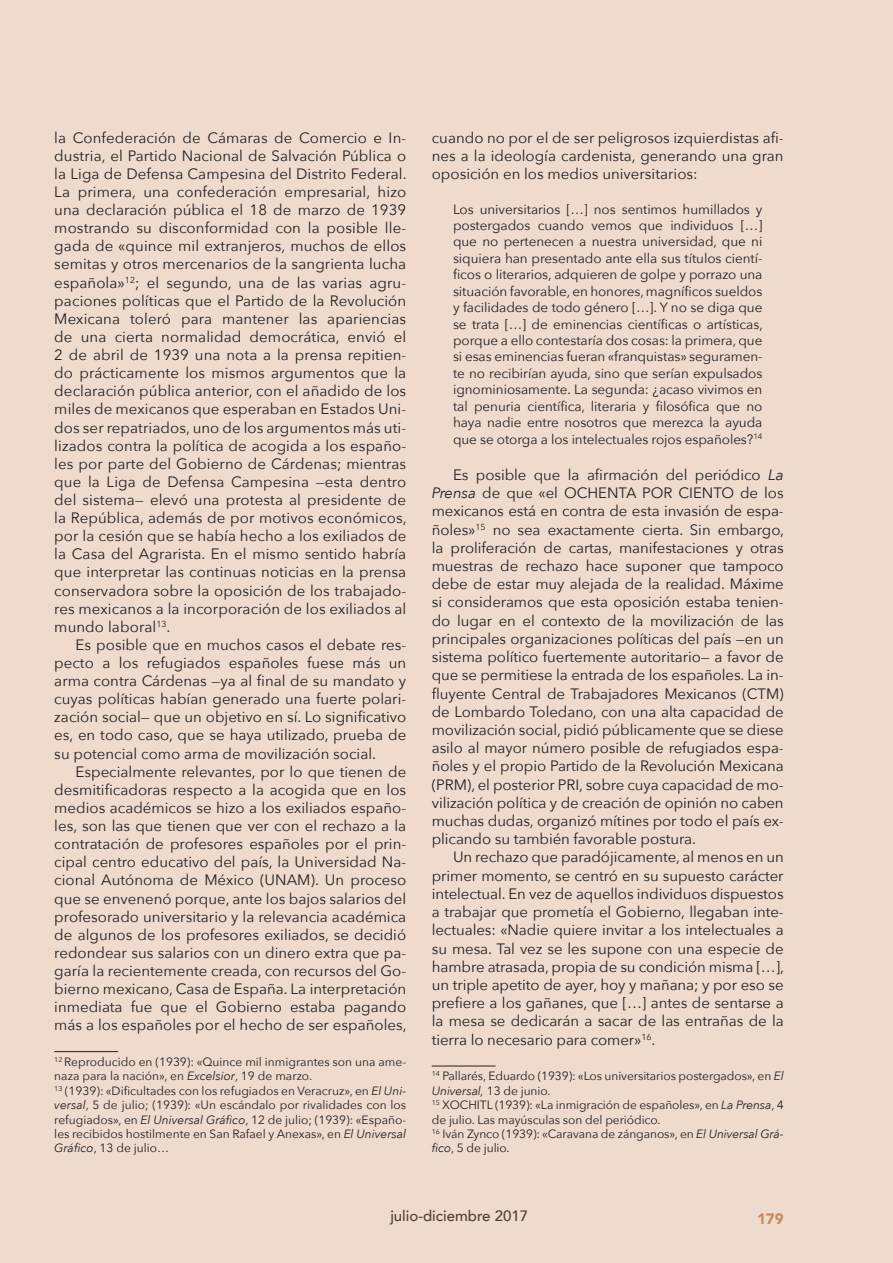
<style>
.page{position:relative;width:893px;height:1263px;background:#eedbce}
.page>*{position:absolute;margin:0;border:0;box-sizing:border-box;transform-origin:0 0}
.t1{font:15px/18.1px "Avenir Next";color:#231f20;text-align:justify}
.t2{font:500 15px "Avenir";color:#231f20}
.t3{font:900 15px "Avenir";color:#c6895c}
.Cita{font:13.5px/16.4px "Avenir Next";letter-spacing:-.005em;color:#231f20;text-align:justify}
.Nota_al_pie{font:12px/14.4px "Avenir Next";letter-spacing:-.005em;color:#231f20}
.s1{font-style:italic}
</style>
<div class="page">
<hr style="left:54px;top:1051px;width:64px;height:1px;background:#231f20">
<hr style="left:432px;top:1066px;width:64px;height:1px;background:#231f20">
<p class="t1" style="left:54px;top:128px;width:354px">la Confederación de Cámaras de Comercio e In&shy;dustria, el Partido Nacional de Salvación Pública o la Liga de Defensa Campesina del Distrito Federal.<br>La primera, una confederación empresarial, hizo una declaración pública el 18 de marzo de 1939 mostrando su disconformidad con la posible lle&shy;gada de «quince mil extranjeros, muchos de ellos semitas y otros mercenarios de la sangrienta lucha española»<sup>12</sup>; el segundo, una de las varias agru&shy;paciones políticas que el Partido de la Revolución Mexicana toleró para mantener las apariencias de una cierta normalidad democrática, envió el 2 de abril de 1939 una nota a la prensa repitien&shy;do prácticamente los mismos argumentos que la declaración pública anterior, con el añadido de los miles de mexicanos que esperaban en Estados Uni&shy;dos ser repatriados, uno de los argumentos más uti&shy;lizados contra la política de acogida a los españo&shy;les por parte del Gobierno de Cárdenas; mientras que la Liga de Defensa Campesina —esta dentro del sistema— elevó una protesta al presidente de la República, además de por motivos económicos, por la cesión que se había hecho a los exiliados de la Casa del Agrarista. En el mismo sentido habría que interpretar las continuas noticias en la prensa conservadora sobre la oposición de los trabajado&shy;res mexicanos a la incorporación de los exiliados al mundo laboral<sup>13</sup>.</p>
<p class="t1" style="left:54px;top:635px;width:353px;text-indent:21px">Es posible que en muchos casos el debate res&shy;pecto a los refugiados españoles fuese más un arma contra Cárdenas —ya al final de su mandato y cuyas políticas habían generado una fuerte polari&shy;zación social— que un objetivo en sí. Lo significativo es, en todo caso, que se haya utilizado, prueba de su potencial como arma de movilización social.</p>
<p class="t1" style="left:54px;top:762px;width:354px;text-indent:21px">Especialmente relevantes, por lo que tienen de desmitificadoras respecto a la acogida que en los medios académicos se hizo a los exiliados españo&shy;les, son las que tienen que ver con el rechazo a la contratación de profesores españoles por el prin&shy;cipal centro educativo del país, la Universidad Na&shy;cional Autónoma de México (UNAM). Un proceso que se envenenó porque, ante los bajos salarios del profesorado universitario y la relevancia académica de algunos de los profesores exiliados, se decidió redondear sus salarios con un dinero extra que pa&shy;garía la recientemente creada, con recursos del Go&shy;bierno mexicano, Casa de España. La interpretación inmediata fue que el Gobierno estaba pagando más a los españoles por el hecho de ser españoles,</p>
<p class="Nota_al_pie" style="left:54px;top:1054px;width:353px"><sup>12</sup> Reproducido en (1939): «Quince mil inmigrantes son una ame&shy;naza para la nación», en <span class="s1">Excelsior</span>, 19 de marzo.</p>
<p class="Nota_al_pie" style="left:54px;top:1083px;width:353px;text-align:justify"><sup>13</sup> (1939): «Dificultades con los refugiados en Veracruz», en <span class="s1">El Uni&shy;versal</span>, 5 de julio; (1939): «Un escándalo por rivalidades con los refugiados», en <span class="s1">El Universal Gráfico</span>, 12 de julio; (1939): «Españo&shy;les recibidos hostilmente en San Rafael y Anexas», en <span class="s1">El Universal Gráfico</span>, 13 de julio…</p>
<p class="t1" style="left:432px;top:128px;width:353px">cuando no por el de ser peligrosos izquierdistas afi&shy;nes a la ideología cardenista, generando una gran oposición en los medios universitarios:</p>
<p class="Cita" style="left:453px;top:200px;width:311px">Los universitarios […] nos sentimos humillados y postergados cuando vemos que individuos […] que no pertenecen a nuestra universidad, que ni siquiera han presentado ante ella sus títulos cientí&shy;ficos o literarios, adquieren de golpe y porrazo una situación favorable, en honores, magníficos sueldos y facilidades de todo género […]. Y no se diga que se trata […] de eminencias científicas o artísticas, porque a ello contestaría dos cosas: la primera, que si esas eminencias fueran «franquistas» seguramen&shy;te no recibirían ayuda, sino que serían expulsados ignominiosamente. La segunda: ¿acaso vivimos en tal penuria científica, literaria y filosófica que no haya nadie entre nosotros que merezca la ayuda que se otorga a los intelectuales rojos españoles?<sup>14</sup></p>
<p class="t1" style="left:432px;top:465px;width:354px;text-indent:21px">Es posible que la afirmación del periódico <span class="s1">La Prensa</span> de que «el OCHENTA POR CIENTO de los mexicanos está en contra de esta invasión de espa&shy;ñoles»<sup>15</sup> no sea exactamente cierta. Sin embargo, la proliferación de cartas, manifestaciones y otras muestras de rechazo hace suponer que tampoco debe de estar muy alejada de la realidad. Máxime si consideramos que esta oposición estaba tenien&shy;do lugar en el contexto de la movilización de las principales organizaciones políticas del país —en un sistema político fuertemente autoritario— a favor de que se permitiese la entrada de los españoles. La in&shy;fluyente Central de Trabajadores Mexicanos (CTM) de Lombardo Toledano, con una alta capacidad de movilización social, pidió públicamente que se diese asilo al mayor número posible de refugiados espa&shy;ñoles y el propio Partido de la Revolución Mexicana (PRM), el posterior PRI, sobre cuya capacidad de mo&shy;vilización política y de creación de opinión no caben muchas dudas, organizó mítines por todo el país ex&shy;plicando su también favorable postura.</p>
<p class="t1" style="left:432px;top:847px;width:354px;text-indent:21px">Un rechazo que paradójicamente, al menos en un primer momento, se centró en su supuesto carácter intelectual. En vez de aquellos individuos dispuestos a trabajar que prometía el Gobierno, llegaban inte&shy;lectuales: «Nadie quiere invitar a los intelectuales a su mesa. Tal vez se les supone con una especie de hambre atrasada, propia de su condición misma […], un triple apetito de ayer, hoy y mañana; y por eso se prefiere a los gañanes, que […] antes de sentarse a la mesa se dedicarán a sacar de las entrañas de la tierra lo necesario para comer»<sup>16</sup>.</p>
<p class="Nota_al_pie" style="left:432px;top:1068px;width:353px"><sup>14</sup> Pallarés, Eduardo (1939): «Los universitarios postergados», en <span class="s1">El<br>Universal,</span> 13 de junio.</p>
<p class="Nota_al_pie" style="left:432px;top:1097px;width:353px"><sup>15</sup> XOCHITL (1939): «La inmigración de españoles», en <span class="s1">La Prensa</span>, 4 de julio. Las mayúsculas son del periódico.</p>
<p class="Nota_al_pie" style="left:432px;top:1126px;width:353px"><sup>16</sup> Iván Zynco (1939): «Caravana de zánganos», en <span class="s1">El Universal Grá&shy;fico</span>, 5 de julio.</p>
<p class="t2" style="left:390px;top:1203px;width:139px">julio-diciembre 2017</p>
<p class="t3" style="left:757px;top:1206px;width:28px">179</p>
</div>
